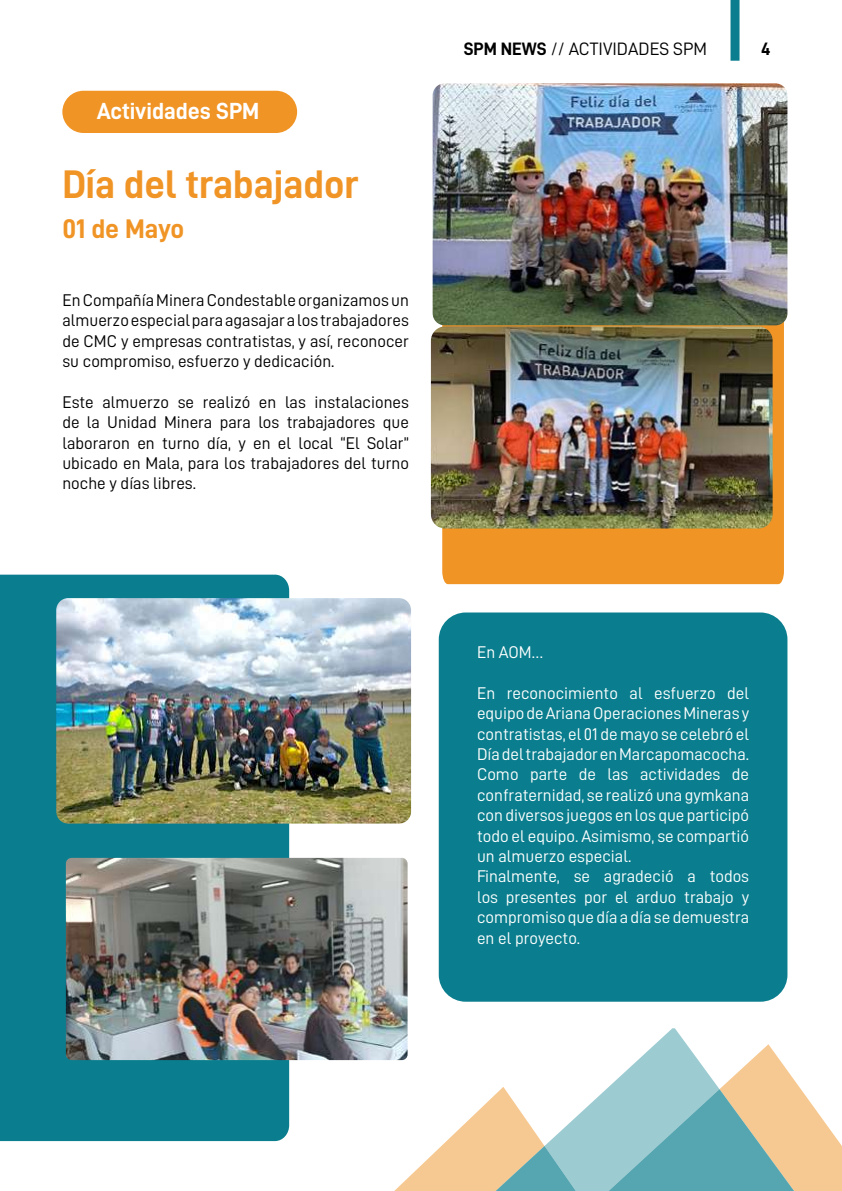
<style>
.page{position:relative;width:842px;height:1191px;background:#fff}
.page>*{position:absolute;margin:0;border:0;box-sizing:border-box;transform-origin:0 0}
.t1{font:40px "D DIN Bold";color:#f09426}
.t2{font:27px "D DIN Bold";color:#f09426}
.t3{font:23.4px "D DIN Bold";color:#fff}
.t4{font:18px "D DIN";color:#000}
.t5{font:18px "D DIN Bold";color:#000}
.t6{font:17px/20.4px "D DIN";color:#fff}
.t7{font:17px/20.4px "D DIN";color:#000;text-align:justify}
.s1{font-family:"D DIN Bold"}
</style>
<div class="page">
<div style="left:730px;top:0;width:9px;height:61px;background:#0a7e8e"></div>
<div style="left:0;top:574px;width:289px;height:567px;background:#0a7e8e"></div>
<div style="left:62px;top:91px;width:235px;height:42px;background:#f09426;border-radius:21px"></div>
<div style="left:439px;top:612px;width:348px;height:389px;background:#0a7e8e;border-radius:27px"></div>
<div style="left:442px;top:325px;width:342px;height:259px;background:#f09426"></div>
<img style="left:66px;top:858px;width:342px;height:202px">
<img style="left:431px;top:326px;width:342px;height:202px">
<img style="left:433px;top:83px;width:354px;height:242px">
<img style="left:56px;top:598px;width:355px;height:225px">
<svg style="left:391px;top:1028px;width:451px;height:163px"></svg>
<h3 class="t3" style="left:97px;top:98px;width:164px">Actividades SPM</h3>
<h1 class="t1" style="left:62px;top:162px;width:298px">Día del trabajador</h1>
<h2 class="t2" style="left:62px;top:214px;width:123px">01 de Mayo</h2>
<p class="t7" style="left:62px;top:289px;width:348px">En Compañía Minera Condestable organizamos un almuerzo especial para agasajar a los trabajadores de CMC y empresas contratistas, y así, reconocer su compromiso, esfuerzo y dedicación.</p>
<p class="t7" style="left:62px;top:391px;width:348px">Este almuerzo se realizó en las instalaciones de la Unidad Minera para los trabajadores que laboraron en turno día, y en el local “El Solar” ubicado en Mala, para los trabajadores del turno noche y días libres.</p>
<p class="t4" style="left:464px;top:39px;width:245px"><span class="s1">SPM NEWS</span> // ACTIVIDADES SPM</p>
<p class="t5" style="left:761px;top:39px;width:11px">4</p>
<p class="t6" style="left:477px;top:641px;width:67px">En AOM…</p>
<p class="t6" style="left:477px;top:682px;width:274px">En reconocimiento al esfuerzo del equipo de Ariana Operaciones Mineras y contratistas, el 01 de mayo se celebró el Día del trabajador en Marcapomacocha.<br>Como parte de las actividades de confraternidad, se realizó una gymkana con diversos juegos en los que participó todo el equipo. Asimismo, se compartió un almuerzo especial.<br>Finalmente, se agradeció a todos los presentes por el arduo trabajo y compromiso que día a día se demuestra en el proyecto.</p>
</div>
